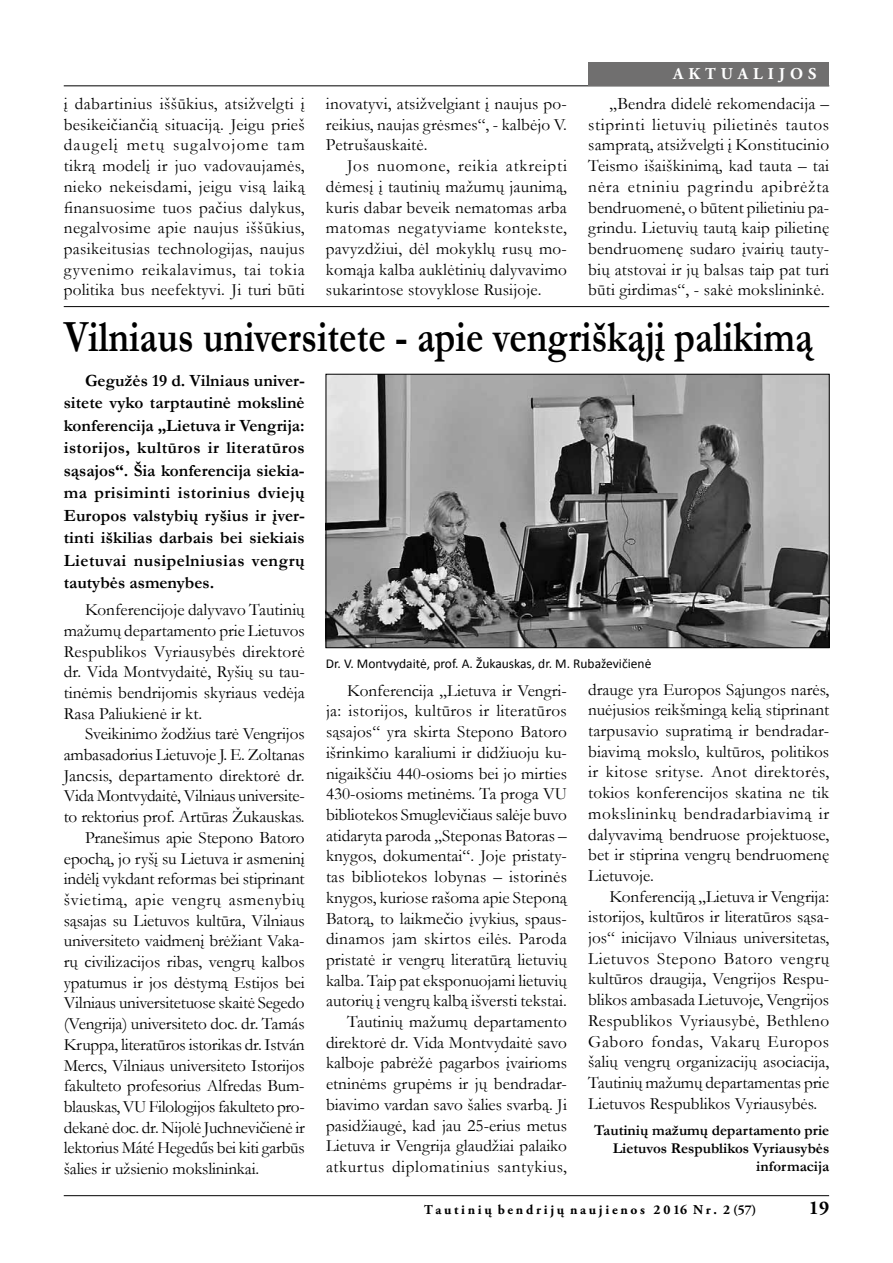
<style>
.page{position:relative;width:893px;height:1263px;background:#fff}
.page>*{position:absolute;margin:0;border:0;box-sizing:border-box;transform-origin:0 0}
.t1{font:700 45px "Garamond";color:#000;scale:.83 1}
.t2{font:700 19.5px "Adobe Garamond Pro";color:#000}
.t3{font:17.25px/20.7px "Garamond";color:#000;text-align:justify}
.t4{font:700 17.25px/22.5px "Garamond";letter-spacing:.025em;color:#000;text-align:justify}
.t5{font:17.25px "Garamond";letter-spacing:.03em;color:#000}
.t6{font:17.25px "Garamond";letter-spacing:.035em;color:#000}
.t7{font:17.25px "Garamond";letter-spacing:-.02em;color:#000}
.t8{font:17.25px "Garamond";letter-spacing:.02em;color:#000}
.t9{font:17.25px "Garamond";letter-spacing:.045em;color:#000}
.t10{font:700 16.5px "Adobe Garamond Pro";letter-spacing:.3em;color:#fff}
.t11{font:700 15px/18px "Garamond";color:#000;text-align:right}
.t12{font:13.5px "Calibri";color:#000}
.t13{font:700 13.5px "Adobe Garamond Pro";letter-spacing:.2em;color:#000}
</style>
<div class="page">
<hr style="left:64px;top:1195px;width:765px;height:1px;background:#000">
<hr style="left:64px;top:85px;width:765px;height:1px;background:#000">
<hr style="left:64px;top:306px;width:765px;height:1px;background:#000">
<img style="left:328px;top:376px;width:500px;height:270px">
<div style="left:326px;top:374px;width:504px;height:274px;border:1px solid #000"></div>
<div style="left:588px;top:62px;width:241px;height:23px;background:#706f6f"></div>
<p class="t3" style="left:64px;top:93px;width:243px">į dabartinius iššūkius, atsižvelgti į besikeičiančią situaciją. Jeigu prieš daugelį metų sugalvojome tam tikrą modelį ir juo vadovaujamės, nieko nekeisdami, jeigu visą laiką finansuosime tuos pačius dalykus, negalvosime apie naujus iššūkius, pasikeitusias technologijas, naujus gyvenimo reikalavimus, tai tokia politika bus neefektyvi. Ji turi būti</p>
<p class="t3" style="left:326px;top:93px;width:242px">inovatyvi, atsižvelgiant į naujus po-</p>
<p class="t3" style="left:326px;top:114px;width:242px">reikius, naujas grėsmes“, - kalbėjo V.</p>
<p class="t3" style="left:326px;top:134px;width:103px">Petrušauskaitė.</p>
<p class="t9" style="left:347px;top:154px;width:221px">Jos nuomone, reikia atkreipti</p>
<p class="t3" style="left:326px;top:176px;width:242px">dėmesį į tautinių mažumų jaunimą,</p>
<p class="t3" style="left:326px;top:196px;width:242px">kuris dabar beveik nematomas arba</p>
<p class="t6" style="left:326px;top:216px;width:243px">matomas negatyviame kontekste,</p>
<p class="t3" style="left:326px;top:238px;width:242px">pavyzdžiui, dėl mokyklų rusų mo-</p>
<p class="t3" style="left:326px;top:258px;width:242px">komąja kalba auklėtinių dalyvavimo</p>
<p class="t3" style="left:326px;top:279px;width:217px">sukarintose stovyklose Rusijoje.</p>
<p class="t10" style="left:673px;top:65px;width:145px">AKTUA LIJOS</p>
<p class="t3" style="left:588px;top:93px;width:242px;text-indent:21px">„Bendra didelė rekomendacija – stiprinti lietuvių pilietinės tautos sampratą, atsižvelgti į Konstitucinio Teismo išaiškinimą, kad tauta – tai nėra etniniu pagrindu apibrėžta bendruomenė, o būtent pilietiniu pa&shy;grindu. Lietuvių tautą kaip pilietinę bendruomenę sudaro įvairių tauty&shy;bių atstovai ir jų balsas taip pat turi būti girdimas“, - sakė mokslininkė.</p>
<p class="t1" style="left:64px;top:306px;width:904px">Vilniaus universitete - apie vengriškąjį palikimą</p>
<p class="t4" style="left:64px;top:369px;width:243px;text-indent:21px">Gegužės 19 d. Vilniaus univer&shy;sitete vyko tarptautinė mokslinė konferencija „Lietuva ir Vengrija: istorijos, kultūros ir literatūros sąsajos“. Šia konferencija siekia&shy;ma prisiminti istorinius dviejų Europos valstybių ryšius ir įver&shy;tinti iškilias darbais bei siekiais Lietuvai nusipelniusias vengrų tautybės asmenybes.</p>
<p class="t3" style="left:85px;top:599px;width:221px">Konferencijoje dalyvavo Tautinių</p>
<p class="t3" style="left:64px;top:620px;width:242px">mažumų departamento prie Lietuvos</p>
<p class="t3" style="left:64px;top:640px;width:242px">Respublikos Vyriausybės direktorė</p>
<p class="t3" style="left:64px;top:661px;width:242px">dr. Vida Montvydaitė, Ryšių su tau-</p>
<p class="t3" style="left:64px;top:682px;width:242px">tinėmis bendrijomis skyriaus vedėja</p>
<p class="t3" style="left:64px;top:702px;width:140px">Rasa Paliukienė ir kt.</p>
<p class="t3" style="left:85px;top:723px;width:221px">Sveikinimo žodžius tarė Vengrijos</p>
<p class="t3" style="left:64px;top:744px;width:242px">ambasadorius Lietuvoje J. E. Zoltanas</p>
<p class="t3" style="left:64px;top:764px;width:242px">Jancsis, departamento direktorė dr.</p>
<p class="t7" style="left:64px;top:784px;width:242px">Vida Montvydaitė, Vilniaus universite-</p>
<p class="t3" style="left:64px;top:806px;width:242px">to rektorius prof. Artūras Žukauskas.</p>
<p class="t3" style="left:85px;top:827px;width:221px">Pranešimus apie Stepono Batoro</p>
<p class="t3" style="left:64px;top:847px;width:242px">epochą, jo ryšį su Lietuva ir asmeninį</p>
<p class="t3" style="left:64px;top:868px;width:242px">indėlį vykdant reformas bei stiprinant</p>
<p class="t6" style="left:64px;top:888px;width:242px">švietimą, apie vengrų asmenybių</p>
<p class="t3" style="left:64px;top:909px;width:242px">sąsajas su Lietuvos kultūra, Vilniaus</p>
<p class="t3" style="left:64px;top:930px;width:242px">universiteto vaidmenį brėžiant Vaka-</p>
<p class="t3" style="left:64px;top:951px;width:242px">rų civilizacijos ribas, vengrų kalbos</p>
<p class="t3" style="left:64px;top:971px;width:242px">ypatumus ir jos dėstymą Estijos bei</p>
<p class="t3" style="left:64px;top:992px;width:242px">Vilniaus universitetuose skaitė Segedo</p>
<p class="t3" style="left:64px;top:1013px;width:242px">(Vengrija) universiteto doc. dr. Tamás</p>
<p class="t3" style="left:64px;top:1034px;width:242px">Kruppa, literatūros istorikas dr. István</p>
<p class="t3" style="left:64px;top:1054px;width:242px">Mercs, Vilniaus universiteto Istorijos</p>
<p class="t3" style="left:64px;top:1075px;width:242px">fakulteto profesorius Alfredas Bum-</p>
<p class="t7" style="left:64px;top:1095px;width:242px">blauskas, VU Filologijos fakulteto pro-</p>
<p class="t3" style="left:64px;top:1116px;width:242px">dekanė doc. dr. Nijolė Juchnevičienė ir</p>
<p class="t3" style="left:64px;top:1137px;width:242px">lektorius Máté Hegedűs bei kiti garbūs</p>
<p class="t3" style="left:64px;top:1158px;width:197px">šalies ir užsienio mokslininkai.</p>
<p class="t12" style="left:326px;top:655px;width:327px">Dr. V. Montvydaitė, prof. A. Žukauskas, dr. M. Rubaževičienė</p>
<p class="t3" style="left:326px;top:679px;width:242px;text-align:right">Konferencija „Lietuva ir Vengri-<br>ja: istorijos, kultūros ir literatūros sąsajos“ yra skirta Stepono Batoro išrinkimo karaliumi ir didžiuoju ku&shy;nigaikščiu 440-osioms bei jo mirties 430-osioms metinėms. Ta proga VU bibliotekos Smuglevičiaus salėje buvo atidaryta paroda „Steponas Batoras – knygos, dokumentai“. Joje pristaty&shy;tas bibliotekos lobynas – istorinės knygos, kuriose rašoma apie Steponą Batorą, to laikmečio įvykius, spaus&shy;dinamos jam skirtos eilės. Paroda pristatė ir vengrų literatūrą lietuvių kalba. Taip pat eksponuojami lietuvių autorių į vengrų kalbą išversti tekstai.<br>Tautinių mažumų departamento direktorė dr. Vida Montvydaitė savo kalboje pabrėžė pagarbos įvairioms etninėms grupėms ir jų bendradar&shy;biavimo vardan savo šalies svarbą. Ji pasidžiaugė, kad jau 25-erius metus Lietuva ir Vengrija glaudžiai palaiko atkurtus diplomatinius santykius,</p>
<p class="t3" style="left:588px;top:678px;width:242px">drauge yra Europos Sąjungos narės,</p>
<p class="t3" style="left:588px;top:699px;width:242px">nuėjusios reikšmingą kelią stiprinant</p>
<p class="t3" style="left:588px;top:720px;width:242px">tarpusavio supratimą ir bendradar-</p>
<p class="t3" style="left:588px;top:740px;width:242px">biavimą mokslo, kultūros, politikos</p>
<p class="t5" style="left:588px;top:760px;width:242px">ir kitose srityse. Anot direktorės,</p>
<p class="t3" style="left:588px;top:782px;width:242px">tokios konferencijos skatina ne tik</p>
<p class="t5" style="left:588px;top:802px;width:242px">mokslininkų bendradarbiavimą ir</p>
<p class="t3" style="left:588px;top:823px;width:242px">dalyvavimą bendruose projektuose,</p>
<p class="t3" style="left:588px;top:844px;width:243px">bet ir stiprina vengrų bendruomenę</p>
<p class="t3" style="left:588px;top:865px;width:67px">Lietuvoje.</p>
<p class="t3" style="left:609px;top:885px;width:221px">Konferenciją „Lietuva ir Vengrija:</p>
<p class="t3" style="left:588px;top:906px;width:242px">istorijos, kultūros ir literatūros sąsa-</p>
<p class="t3" style="left:588px;top:927px;width:242px">jos“ inicijavo Vilniaus universitetas,</p>
<p class="t5" style="left:588px;top:947px;width:242px">Lietuvos Stepono Batoro vengrų</p>
<p class="t3" style="left:588px;top:968px;width:242px">kultūros draugija, Vengrijos Respu-</p>
<p class="t3" style="left:588px;top:989px;width:242px">blikos ambasada Lietuvoje, Vengrijos</p>
<p class="t8" style="left:588px;top:1009px;width:242px">Respublikos Vyriausybė, Bethleno</p>
<p class="t6" style="left:588px;top:1029px;width:243px">Gaboro fondas, Vakarų Europos</p>
<p class="t3" style="left:588px;top:1051px;width:242px">šalių vengrų organizacijų asociacija,</p>
<p class="t3" style="left:588px;top:1072px;width:242px">Tautinių mažumų departamentas prie</p>
<p class="t3" style="left:588px;top:1092px;width:230px">Lietuvos Respublikos Vyriausybės.</p>
<p class="t11" style="left:594px;top:1121px;width:237px">Tautinių mažumų departamento prie<br>Lietuvos Respublikos Vyriausybės informacija</p>
<p class="t13" style="left:424px;top:1202px;width:334px">Tautinių bendrijų naujienos 2016 Nr. 2 (57)</p>
<p class="t2" style="left:809px;top:1197px;width:22px">19</p>
</div>
